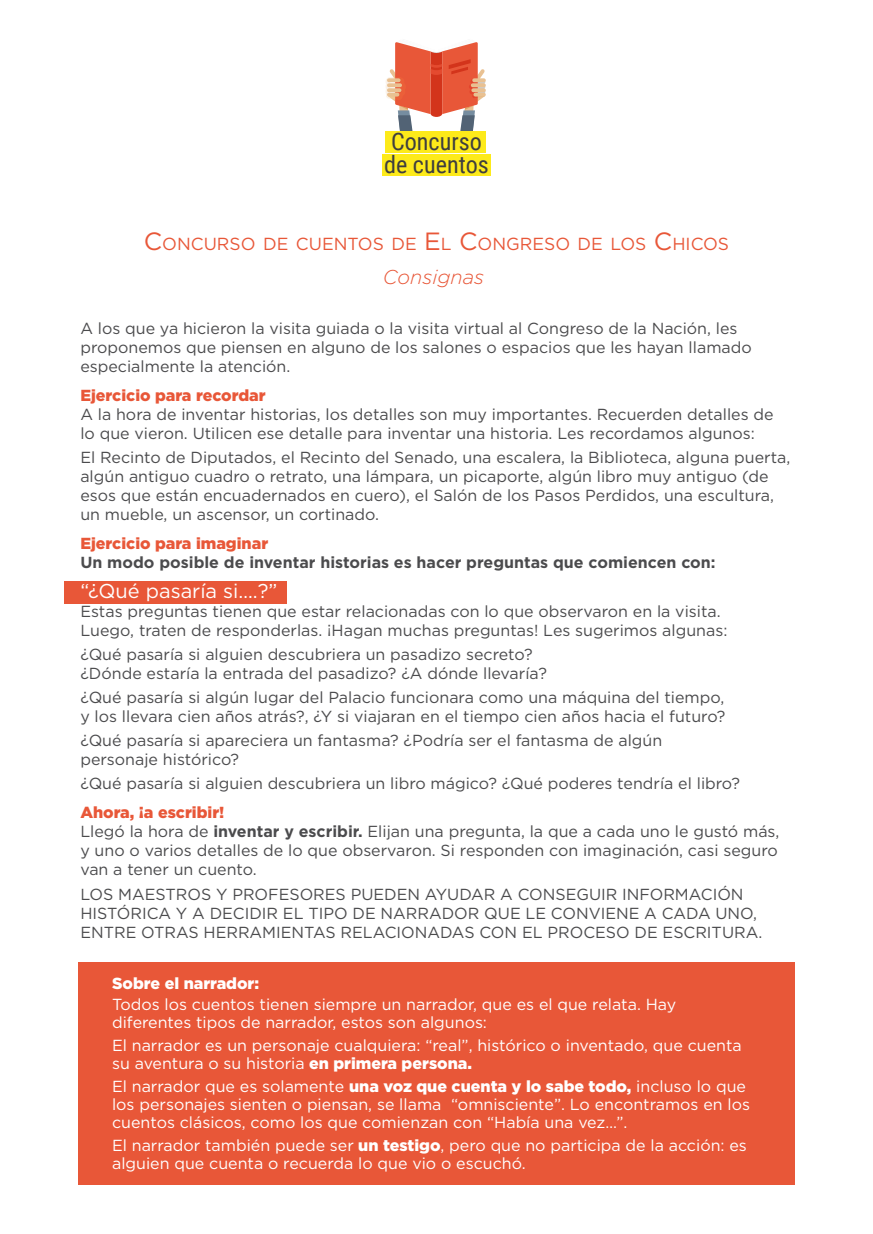
<style>
.page{position:relative;width:873px;height:1234px;background:#fff}
.page>*{position:absolute;margin:0;border:0;box-sizing:border-box;transform-origin:0 0}
.t1{font:24.1px/23px "Roboto Condensed";color:#3e3e3f}
.t2{font:20px "Gotham";color:#fff}
.t3{font:italic 300 20px "Gotham";color:#e85738}
.t4{font:17.4px "Gotham";color:#e85738}
.t5{font:16px/19px "Gotham";color:#4b4b4d}
.t6{font:16px/18px "Gotham";color:#fff}
.t7{font:700 16px "Gotham";color:#4b4b4d}
.t8{font:900 16px "Gotham";color:#e85738}
.t9{font:900 16px "Gotham";color:#fff}
.s1{font-size:24.9px}
.s2{font-weight:900;color:#e85738}
.s3{font-weight:700}
.s4{font-weight:900}
</style>
<div class="page">
<div style="left:64px;top:581px;width:222px;height:22px;background:#e85738"></div>
<svg style="left:386px;top:42px;width:100px;height:89px"></svg>
<div style="left:385px;top:131px;width:101px;height:21px;background:#fdea1a"></div>
<div style="left:382px;top:154px;width:108px;height:22px;background:#fdea1a"></div>
<div style="left:78px;top:962px;width:716px;height:222px;background:#e85738"></div>
<h1 class="t1" style="left:384px;top:128px;width:106px">Concurso de cuentos</h1>
<p class="t4" style="left:144px;top:232px;width:586px"><span class="s1">C</span>ONCURSO DE CUENTOS DE <span class="s1">E</span>L <span class="s1">C</span>ONGRESO DE LOS <span class="s1">C</span>HICOS</p>
<p class="t3" style="left:383px;top:264px;width:102px">Consignas</p>
<p class="t5" style="left:80px;top:318px;width:672px">A los que ya hicieron la visita guiada o la visita virtual al Congreso de la Nación, les proponemos que piensen en alguno de los salones o espacios que les hayan llamado especialmente la atención.</p>
<p class="t8" style="left:80px;top:384px;width:187px">Ejercicio para recordar</p>
<p class="t5" style="left:80px;top:404px;width:694px">A la hora de inventar historias, los detalles son muy importantes. Recuerden detalles de lo que vieron. Utilicen ese detalle para inventar una historia. Les recordamos algunos:</p>
<p class="t5" style="left:80px;top:447px;width:711px">El Recinto de Diputados, el Recinto del Senado, una escalera, la Biblioteca, alguna puerta, algún antiguo cuadro o retrato, una lámpara, un picaporte, algún libro muy antiguo (de esos que están encuadernados en cuero), el Salón de los Pasos Perdidos, una escultura, un mueble, un ascensor, un cortinado.</p>
<p class="t8" style="left:80px;top:532px;width:189px">Ejercicio para imaginar</p>
<p class="t7" style="left:80px;top:551px;width:636px">Un modo posible de inventar historias es hacer preguntas que comiencen con:</p>
<p class="t2" style="left:80px;top:577px;width:198px">“¿Qué pasaría si….?”</p>
<p class="t5" style="left:80px;top:601px;width:648px">Estas preguntas tienen que estar relacionadas con lo que observaron en la visita.<br>Luego, traten de responderlas. ¡Hagan muchas preguntas! Les sugerimos algunas:</p>
<p class="t5" style="left:80px;top:644px;width:468px">¿Qué pasaría si alguien descubriera un pasadizo secreto? ¿Dónde estaría la entrada del pasadizo? ¿A dónde llevaría?</p>
<p class="t5" style="left:80px;top:687px;width:646px">¿Qué pasaría si algún lugar del Palacio funcionara como una máquina del tiempo, y los llevara cien años atrás?, ¿Y si viajaran en el tiempo cien años hacia el futuro?</p>
<p class="t5" style="left:80px;top:730px;width:583px">¿Qué pasaría si apareciera un fantasma? ¿Podría ser el fantasma de algún personaje histórico?</p>
<p class="t5" style="left:80px;top:773px;width:661px">¿Qué pasaría si alguien descubriera un libro mágico? ¿Qué poderes tendría el libro?</p>
<p class="t5" style="left:80px;top:802px;width:700px"><span class="s2">Ahora, ¡a escribir!<br></span>Llegó la hora de <span class="s3">inventar y escribir.</span> Elijan una pregunta, la que a cada uno le gustó más, y uno o varios detalles de lo que observaron. Si responden con imaginación, casi seguro van a tener un cuento.</p>
<p class="t5" style="left:80px;top:884px;width:683px">LOS MAESTROS Y PROFESORES PUEDEN AYUDAR A CONSEGUIR INFORMACIÓN<br>HISTÓRICA Y A DECIDIR EL TIPO DE NARRADOR QUE LE CONVIENE A CADA UNO,<br>ENTRE OTRAS HERRAMIENTAS RELACIONADAS CON EL PROCESO DE ESCRITURA.</p>
<p class="t9" style="left:112px;top:972px;width:148px">Sobre el narrador:</p>
<p class="t6" style="left:112px;top:994px;width:565px">Todos los cuentos tienen siempre un narrador, que es el que relata. Hay diferentes tipos de narrador, estos son algunos:</p>
<p class="t6" style="left:112px;top:1035px;width:631px">El narrador es un personaje cualquiera: “real”, histórico o inventado, que cuenta su aventura o su historia <span class="s4">en primera persona.</span></p>
<p class="t6" style="left:112px;top:1076px;width:639px">El narrador que es solamente <span class="s4">una voz que cuenta y lo sabe todo,</span> incluso lo que los personajes sienten o piensan, se llama “omnisciente”. Lo encontramos en los cuentos clásicos, como los que comienzan con “Había una vez…”.</p>
<p class="t6" style="left:112px;top:1135px;width:636px">El narrador también puede ser <span class="s4">un testigo</span>, pero que no participa de la acción: es alguien que cuenta o recuerda lo que vio o escuchó.</p>
</div>
